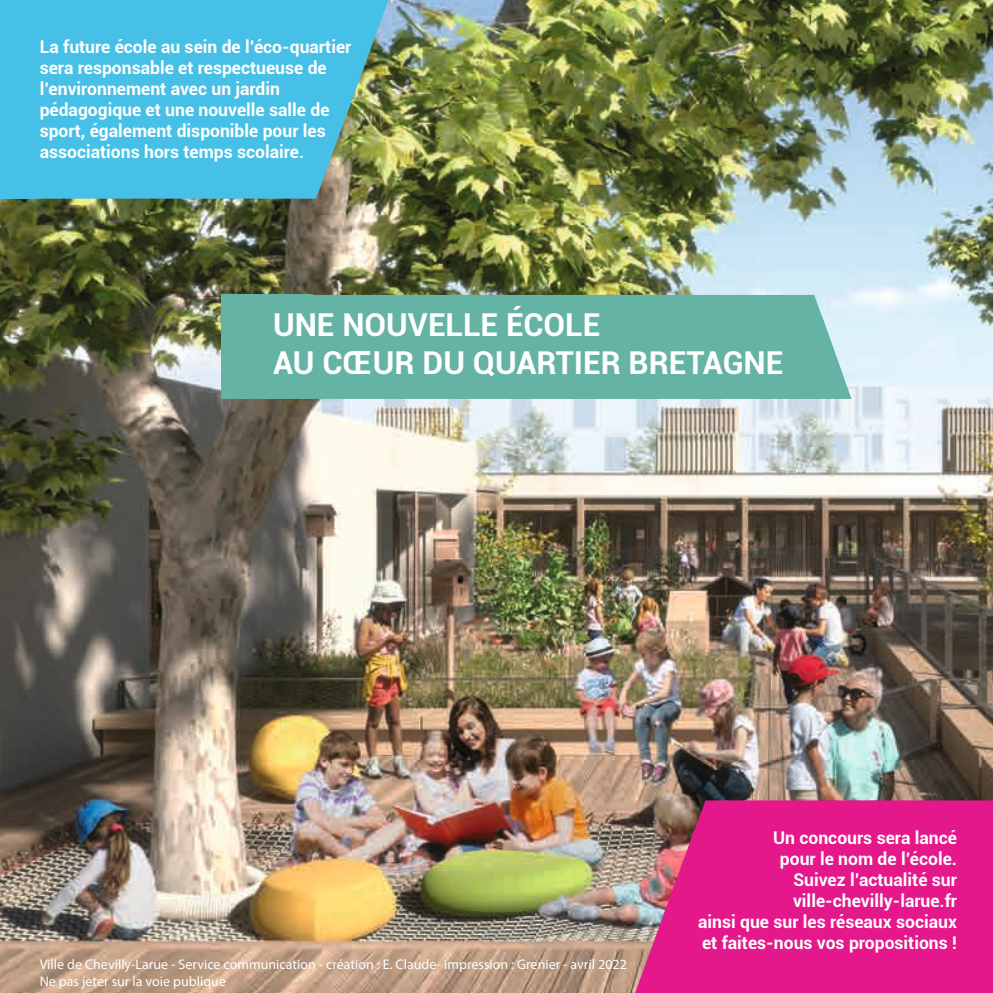
<style>
.page{position:relative;width:993px;height:993px;background:#fff}
.page>*{position:absolute;margin:0;border:0;box-sizing:border-box;transform-origin:0 0}
.t1{font:700 31.5px/37.8px "Roboto";color:#fff}
.t2{font:700 17.5px/21px "Roboto";color:#fff;text-align:right}
.t3{font:14px/16.8px "Myriad Pro";color:#fff}
</style>
<div class="page">
<img style="left:0;top:0;width:992px;height:992px">
<svg style="left:635px;top:800px;width:357px;height:30px;background:#cf2780"></svg>
<div style="left:977px;top:801px;width:15px;height:191px;background:#e4178b"></div>
<svg style="left:635px;top:830px;width:342px;height:162px;background:#de208a"></svg>
<svg style="left:32px;top:0;width:356px;height:199px;background:#4dbbd7"></svg>
<div style="left:313px;top:317px;width:538px;height:82px;background:#64b3a5"></div>
<div style="left:313px;top:295px;width:530px;height:82px;background:#64b3a5"></div>
<div style="left:0;top:0;width:32px;height:199px;background:#46c0e6"></div>
<div style="left:221px;top:295px;width:92px;height:104px;background:#64b3a5"></div>
<p class="t2" style="left:40px;top:35px;width:313px;text-align:left">La future école au sein de l’éco-quartier sera responsable et respectueuse de l’environnement avec un jardin pédagogique et une nouvelle salle de sport, également disponible pour les associations hors temps scolaire.</p>
<h1 class="t1" style="left:273px;top:305px;width:511px">UNE NOUVELLE ÉCOLE<br>AU CŒUR DU QUARTIER BRETAGNE</h1>
<p class="t3" style="left:40px;top:955px;width:588px">Ville de Chevilly-Larue - Service communication - création : E. Claude- impression : Grenier - avril 2022<br>Ne pas jeter sur la voie publique</p>
<p class="t2" style="left:698px;top:825px;width:260px">Un concours sera lancé<br>pour le nom de l’école.<br>Suivez l’actualité sur ville-chevilly-larue.fr<br>ainsi que sur les réseaux sociaux et faites-nous vos propositions !</p>
</div>
